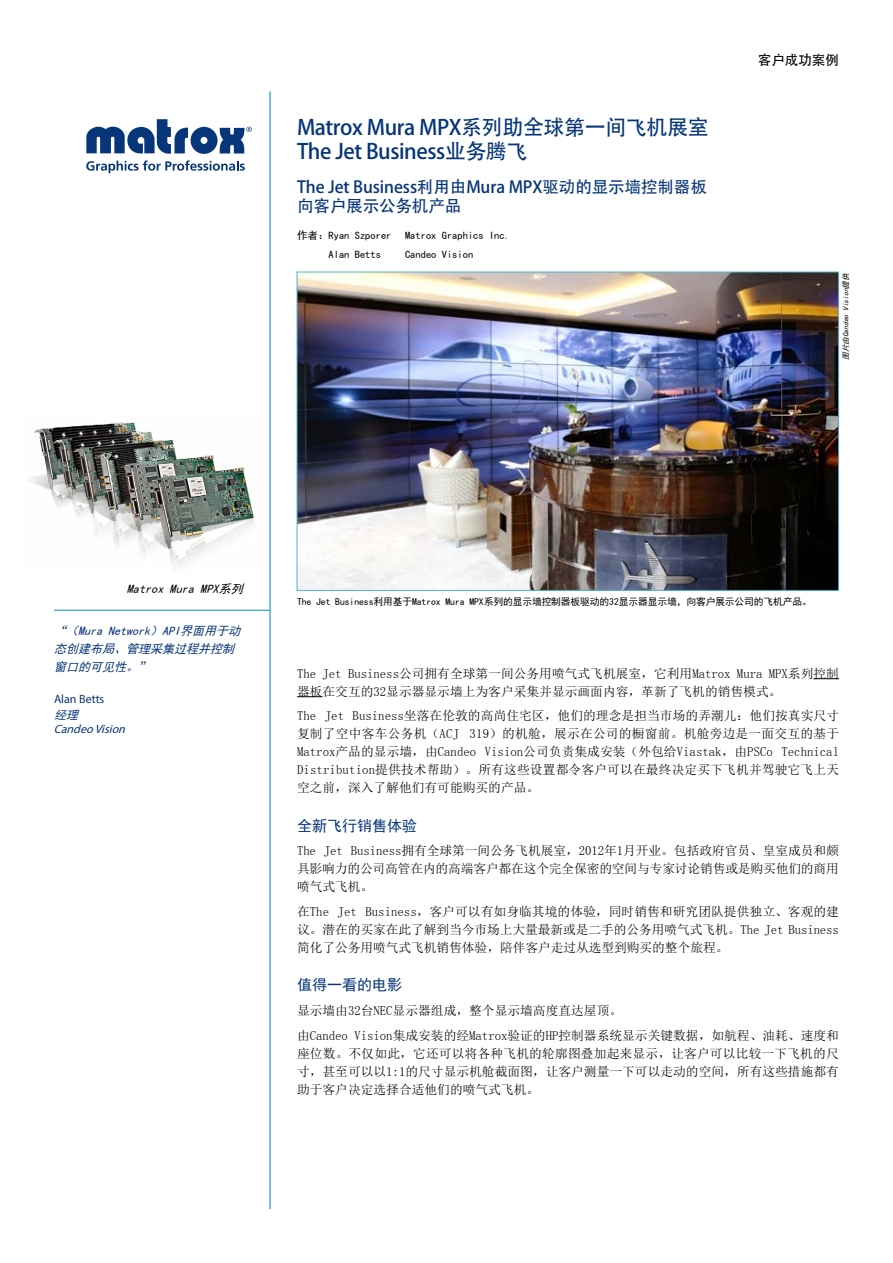
<style>
.page{position:relative;width:893px;height:1263px;background:#fff}
.page>*{position:absolute;margin:0;border:0;box-sizing:border-box;transform-origin:0 0}
.t1{font:21px/24px "Adobe Heiti Std";letter-spacing:-.02em;color:#06357a}
.t2{font:16.5px/19.5px "Adobe Heiti Std";letter-spacing:-.005em;color:#06357a}
.t3{font:15px "Sim Hei";color:#06357a}
.t4{font:13.5px "Adobe Heiti Std";color:#000}
.t5{font:12.75px/18px "Sim Sun";color:#000;text-align:justify}
.t6{font:italic 12px/18px "Sim Hei";color:#06357a}
.t7{font:italic 12px "Sim Hei";color:#000}
.t8{font:italic 12px "Myriad Pro";color:#06357a}
.t9{font:12px "Myriad Pro";color:#06357a}
.t10{font:10.5px "Sim Hei";color:#000}
.t11{font:9.75px "Sim Hei";letter-spacing:-.01em;color:#000}
.t12{font:italic 7.5px "Sim Hei";color:#000}
</style>
<div class="page">
<hr style="left:269px;top:91px;width:2px;height:1118px;background:#4fb3cf">
<hr style="left:54px;top:609px;width:216px;height:2px;background:#4fb3cf">
<svg style="left:813px;top:678px;width:26px;height:1px"></svg>
<svg style="left:297px;top:696px;width:25px;height:1px"></svg>
<img style="left:299px;top:274px;width:538px;height:315px">
<svg style="left:86px;top:119px;width:166px;height:54px"></svg>
<img style="left:30px;top:422px;width:225px;height:146px">
<h1 class="t1" style="left:297px;top:116px;width:413px">Matrox Mura MPX系列助全球第一间飞机展室<br>The Jet Business业务腾飞</h1>
<p class="t2" style="left:297px;top:177px;width:411px">The Jet Business利用由Mura MPX驱动的显示墙控制器板向客户展示公务机产品</p>
<p class="t10" style="left:297px;top:230px;width:96px">作者：Ryan Szporer</p>
<p class="t10" style="left:405px;top:230px;width:106px">Matrox Graphics Inc.</p>
<p class="t10" style="left:328px;top:249px;width:54px">Alan Betts</p>
<p class="t10" style="left:405px;top:249px;width:70px">Candeo Vision</p>
<p class="t4" style="left:758px;top:52px;width:83px">客户成功案例</p>
<p class="t12" style="left:842px;top:360px;width:90px;rotate:-90deg">图片由Candeo Vision提供</p>
<p class="t7" style="left:127px;top:582px;width:121px">Matrox Mura MPX系列</p>
<p class="t6" style="left:54px;top:622px;width:191px">“（Mura Network）API界面用于动态创建布局、管理采集过程并控制窗口的可见性。”</p>
<p class="t9" style="left:54px;top:691px;width:52px">Alan Betts</p>
<p class="t6" style="left:54px;top:706px;width:29px">经理</p>
<p class="t8" style="left:54px;top:721px;width:76px">CandeoVision</p>
<p class="t11" style="left:297px;top:597px;width:516px">The Jet Business利用基于Matrox Mura MPX系列的显示墙控制器板驱动的32显示器显示墙，向客户展示公司的飞机产品。</p>
<p class="t5" style="left:297px;top:664px;width:543px">The Jet Business公司拥有全球第一间公务用喷气式飞机展室，它利用Matrox Mura MPX系列控制器板在交互的32显示器显示墙上为客户采集并显示画面内容，革新了飞机的销售模式。</p>
<p class="t5" style="left:297px;top:707px;width:544px">The Jet Business坐落在伦敦的高尚住宅区，他们的理念是担当市场的弄潮儿：他们按真实尺寸复制了空中客车公务机（ACJ 319）的机舱，展示在公司的橱窗前。机舱旁边是一面交互的基于Matrox产品的显示墙，由Candeo Vision公司负责集成安装（外包给Viastak，由PSCo Technical Distribution提供技术帮助）。所有这些设置都令客户可以在最终决定买下飞机并驾驶它飞上天空之前，深入了解他们有可能购买的产品。</p>
<p class="t3" style="left:297px;top:818px;width:121px">全新飞行销售体验</p>
<p class="t5" style="left:297px;top:842px;width:543px">The Jet Business拥有全球第一间公务飞机展室，2012年1月开业。包括政府官员、皇室成员和颇具影响力的公司高管在内的高端客户都在这个完全保密的空间与专家讨论销售或是购买他们的商用喷气式飞机。</p>
<p class="t5" style="left:297px;top:902px;width:543px">在The Jet Business，客户可以有如身临其境的体验，同时销售和研究团队提供独立、客观的建议。潜在的买家在此了解到当今市场上大量最新或是二手的公务用喷气式飞机。The Jet Business简化了公务用喷气式飞机销售体验，陪伴客户走过从选型到购买的整个旅程。</p>
<p class="t3" style="left:297px;top:977px;width:106px">值得一看的电影</p>
<p class="t5" style="left:297px;top:998px;width:543px;line-height:24.8px">显示墙由32台NEC显示器组成，整个显示墙高度直达屋顶。<br>由Candeo Vision集成安装的经Matrox验证的HP控制器系统显示关键数据，如航程、油耗、速度和</p>
<p class="t5" style="left:297px;top:1044px;width:543px">座位数。不仅如此，它还可以将各种飞机的轮廓图叠加起来显示，让客户可以比较一下飞机的尺寸，甚至可以以1:1的尺寸显示机舱截面图，让客户测量一下可以走动的空间，所有这些措施都有助于客户决定选择合适他们的喷气式飞机。</p>
</div>
